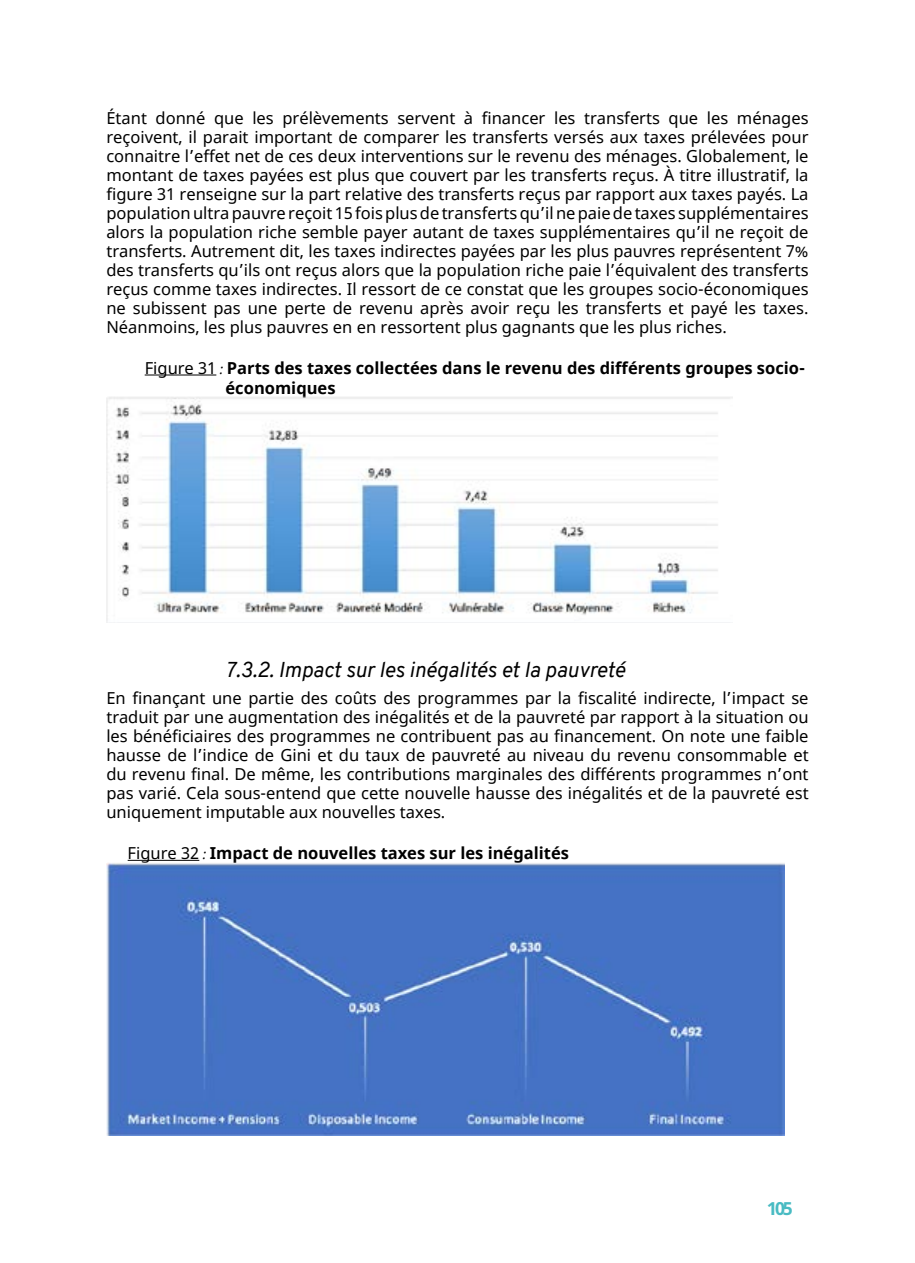
<style>
.page{position:relative;width:915px;height:1263px;background:#fff}
.page>*{position:absolute;margin:0;border:0;box-sizing:border-box;transform-origin:0 0}
.t1{font:italic 21px "Overpass";color:#000}
.t2{font:700 18px "Noto Sans";color:#49bbc3}
.t3{font:16.5px/18.9px "Noto Sans";color:#000;text-align:justify}
.t4{font:700 16.5px/19.8px "Noto Sans";color:#000}
.s1{font-weight:400}
.s2{font-weight:400;font-style:italic;font-size:13.5px}
</style>
<div class="page">
<hr style="left:145px;top:375px;width:71px;height:1px;background:#000">
<hr style="left:128px;top:860px;width:71px;height:1px;background:#000">
<img style="left:106px;top:397px;width:626px;height:225px">
<img style="left:106px;top:863px;width:677px;height:272px">
<p class="t3" style="left:106px;top:109px;width:703px">Étant donné que les prélèvements servent à financer les transferts que les ménages reçoivent, il parait important de comparer les transferts versés aux taxes prélevées pour connaitre l’effet net de ces deux interventions sur le revenu des ménages. Globalement, le montant de taxes payées est plus que couvert par les transferts reçus. À titre illustratif, la figure 31 renseigne sur la part relative des transferts reçus par rapport aux taxes payés. La population ultra pauvre reçoit 15 fois plus de transferts qu’il ne paie de taxes supplémentaires alors la population riche semble payer autant de taxes supplémentaires qu’il ne reçoit de transferts. Autrement dit, les taxes indirectes payées par les plus pauvres représentent 7% des transferts qu’ils ont reçus alors que la population riche paie l’équivalent des transferts reçus comme taxes indirectes. Il ressort de ce constat que les groupes socio-économiques ne subissent pas une perte de revenu après avoir reçu les transferts et payé les taxes.<br>Néanmoins, les plus pauvres en en ressortent plus gagnants que les plus riches.</p>
<p class="t4" style="left:225px;top:358px;width:581px;text-indent:-81px"><span class="s1">Figure 31</span> <span class="s2">:</span> Parts des taxes collectées dans le revenu des différents groupes socio&shy;économiques</p>
<p class="t1" style="left:225px;top:654px;width:401px">7.3.2. Impact sur les inégalités et la pauvreté</p>
<p class="t3" style="left:106px;top:689px;width:703px">En finançant une partie des coûts des programmes par la fiscalité indirecte, l’impact se traduit par une augmentation des inégalités et de la pauvreté par rapport à la situation ou les bénéficiaires des programmes ne contribuent pas au financement. On note une faible hausse de l’indice de Gini et du taux de pauvreté au niveau du revenu consommable et du revenu final. De même, les contributions marginales des différents programmes n’ont pas varié. Cela sous-entend que cette nouvelle hausse des inégalités et de la pauvreté est uniquement imputable aux nouvelles taxes.</p>
<p class="t4" style="left:128px;top:844px;width:442px"><span class="s1">Figure 32</span> <span class="s2">:</span> Impact de nouvelles taxes sur les inégalités</p>
<p class="t2" style="left:767px;top:1196px;width:27px">105</p>
</div>
